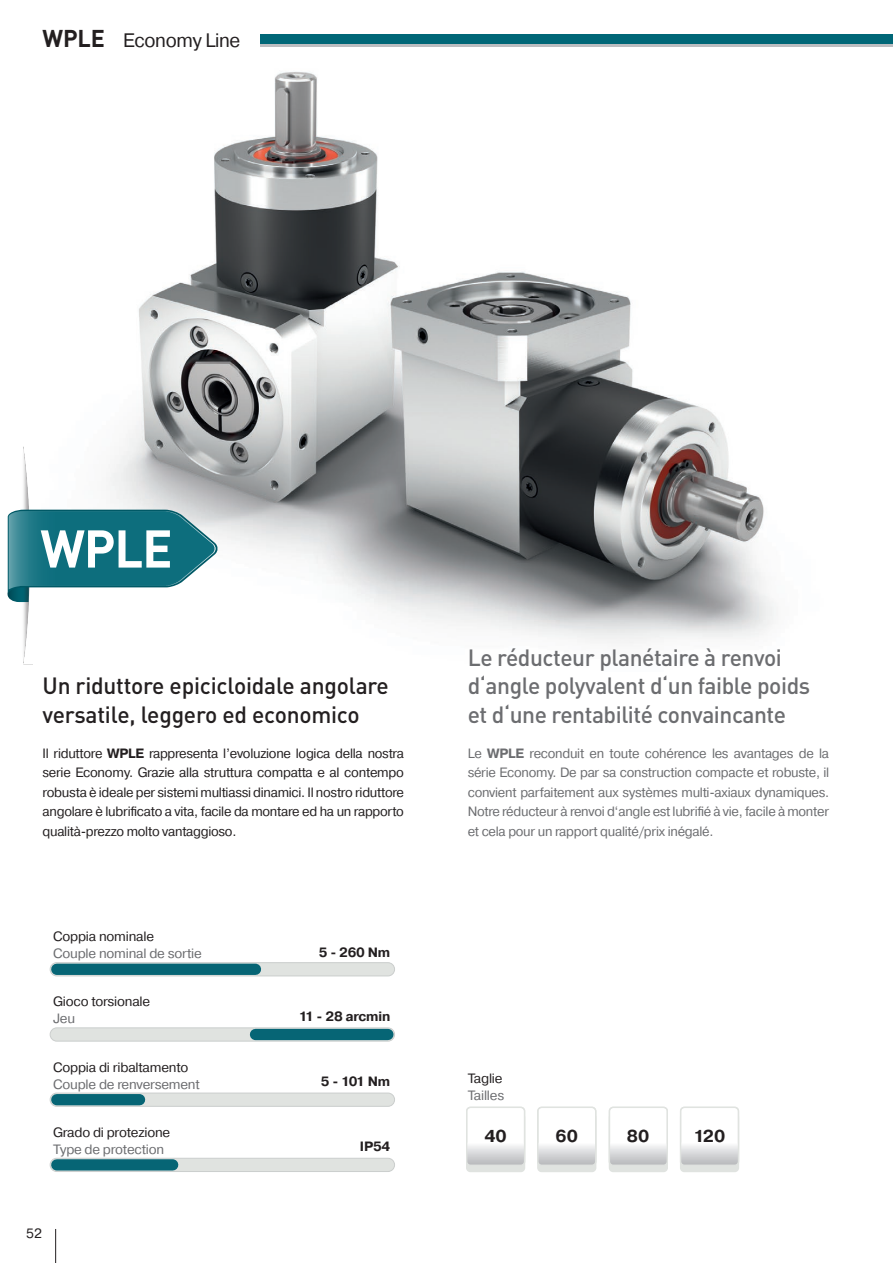
<style>
.page{position:relative;width:893px;height:1263px;background:#fff}
.page>*{position:absolute;margin:0;border:0;box-sizing:border-box;transform-origin:0 0}
._01Headline{font:700 52.2px "DIN Pro";color:#fff;scale:.96 1}
._02Sub_Headline{font:500 23.25px/28.5px "DIN Pro";letter-spacing:-.02em;color:#6c6d70}
._02Sub_Headline-2{font:500 23.25px/28.5px "DIN Pro";letter-spacing:-.01em;color:#231f20}
.t1{font:19.5px "Pragmatica";letter-spacing:-.02em;color:#231f20}
.t2{font:700 17.25px "Pragmatica";color:#231f20}
.t3{font:13.5px/19.5px "Pragmatica";letter-spacing:-.015em;color:#231f20;text-align:justify}
.t4{font:13.5px/19.5px "Pragmatica";letter-spacing:-.015em;color:#6c6d70;text-align:justify}
.t5{font:700 13.5px "Pragmatica";letter-spacing:-.015em;color:#231f20}
.s1{font-family:"DIN Pro";font-weight:700;font-size:24px}
.s2{font-weight:700}
</style>
<div class="page">
<img style="left:23px;top:72px;width:753px;height:593px">
<img style="left:7px;top:516px;width:1px;height:80px">
<img style="left:19px;top:446px;width:14px;height:218px">
<svg style="left:8px;top:510px;width:211px;height:92px"></svg>
<div style="left:467px;top:1114px;width:58px;height:57px;background:#e0e3e0;border-radius:4px"></div>
<div style="left:466px;top:1113px;width:59px;height:59px;border:1px solid #e0e3e0;border-radius:4px"></div>
<div style="left:467px;top:1107px;width:58px;height:58px;background:#fff;border-radius:4px"></div>
<svg style="left:468px;top:1145px;width:57px;height:20px"></svg>
<div style="left:466px;top:1107px;width:59px;height:59px;border:1px solid #e0e3e0;border-radius:4px"></div>
<div style="left:538px;top:1114px;width:58px;height:57px;background:#e0e3e0;border-radius:4px"></div>
<div style="left:537px;top:1113px;width:59px;height:59px;border:1px solid #e0e3e0;border-radius:4px"></div>
<div style="left:538px;top:1107px;width:58px;height:58px;background:#fff;border-radius:4px"></div>
<svg style="left:539px;top:1145px;width:57px;height:20px"></svg>
<div style="left:537px;top:1107px;width:59px;height:59px;border:1px solid #e0e3e0;border-radius:4px"></div>
<div style="left:609px;top:1114px;width:58px;height:57px;background:#e0e3e0;border-radius:4px"></div>
<div style="left:609px;top:1113px;width:59px;height:59px;border:1px solid #e0e3e0;border-radius:4px"></div>
<div style="left:609px;top:1107px;width:58px;height:58px;background:#fff;border-radius:4px"></div>
<svg style="left:609px;top:1145px;width:57px;height:20px"></svg>
<div style="left:609px;top:1107px;width:59px;height:59px;border:1px solid #e0e3e0;border-radius:4px"></div>
<div style="left:681px;top:1114px;width:57px;height:57px;background:#e0e3e0;border-radius:4px"></div>
<div style="left:680px;top:1113px;width:59px;height:59px;border:1px solid #e0e3e0;border-radius:4px"></div>
<div style="left:681px;top:1107px;width:57px;height:58px;background:#fff;border-radius:4px"></div>
<svg style="left:682px;top:1145px;width:55px;height:19px"></svg>
<div style="left:680px;top:1107px;width:59px;height:59px;border:1px solid #e0e3e0;border-radius:4px"></div>
<div style="left:50px;top:963px;width:345px;height:13px;background:#e0e3e0;border-radius:7px"></div>
<div style="left:50px;top:962px;width:345px;height:14px;border:1px solid #cbcecd;border-radius:7px"></div>
<div style="left:50px;top:1028px;width:345px;height:13px;background:#e0e3e0;border-radius:7px"></div>
<div style="left:50px;top:1027px;width:345px;height:14px;border:1px solid #cbcecd;border-radius:7px"></div>
<div style="left:50px;top:1093px;width:345px;height:13px;background:#e0e3e0;border-radius:7px"></div>
<div style="left:50px;top:1093px;width:345px;height:14px;border:1px solid #cbcecd;border-radius:7px"></div>
<div style="left:50px;top:1158px;width:345px;height:13px;background:#e0e3e0;border-radius:7px"></div>
<div style="left:50px;top:1158px;width:345px;height:14px;border:1px solid #cbcecd;border-radius:7px"></div>
<div style="left:57px;top:964px;width:198px;height:11px;background:#066575"></div>
<div style="left:255px;top:1029px;width:133px;height:11px;background:#066575"></div>
<div style="left:57px;top:1094px;width:83px;height:11px;background:#066575"></div>
<div style="left:57px;top:1159px;width:116px;height:11px;background:#066575"></div>
<hr style="left:55px;top:1229px;width:1px;height:34px;background:#231f20">
<div style="left:261px;top:34px;width:632px;height:11px;background:#006777"></div>
<hr style="left:261px;top:45px;width:632px;height:2px;background:#bcbdc0">
<p class="t1" style="left:43px;top:28px;width:199px"><span class="s1">WPLE</span> Economy Line</p>
<p class="_01Headline" style="left:40px;top:508px;width:139px">WPLE</p>
<p class="_02Sub_Headline-2" style="left:43px;top:670px;width:348px">Un riduttore epicicloidale angolare versatile, leggero ed economico</p>
<p class="_02Sub_Headline" style="left:468px;top:642px;width:344px">Le réducteur planétaire à renvoi d‘angle polyvalent d‘un faible poids</p>
<p class="_02Sub_Headline" style="left:468px;top:699px;width:320px">et d‘une rentabilité convaincante</p>
<p class="t3" style="left:43px;top:744px;width:363px">Il riduttore <span class="s2">WPLE</span> rappresenta l’evoluzione logica della nostra serie Economy. Grazie alla struttura compatta e al contempo robusta è ideale per sistemi multiassi dinamici. Il nostro riduttore angolare è lubrificato a vita, facile da montare ed ha un rapporto qualità-prezzo molto vantaggioso.</p>
<p class="t4" style="left:468px;top:744px;width:363px">Le <span class="s2">WPLE</span> reconduit en toute cohérence les avantages de la série Economy. De par sa construction compacte et robuste, il convient parfaitement aux systèmes multi-axiaux dynamiques.<br>Notre réducteur à renvoi d‘angle est lubrifié à vie, facile à monter et cela pour un rapport qualité/prix inégalé.</p>
<p class="t3" style="left:53px;top:927px;width:103px">Coppia nominale</p>
<p class="t4" style="left:53px;top:944px;width:150px">Couple nominal de sortie</p>
<p class="t3" style="left:53px;top:992px;width:99px">Gioco torsionale</p>
<p class="t4" style="left:53px;top:1009px;width:24px">Jeu</p>
<p class="t3" style="left:53px;top:1057px;width:137px">Coppia di ribaltamento</p>
<p class="t4" style="left:53px;top:1074px;width:148px">Couple de renversement</p>
<p class="t3" style="left:53px;top:1123px;width:119px">Grado di protezione</p>
<p class="t4" style="left:53px;top:1140px;width:113px">Type de protection</p>
<p class="t3" style="left:26px;top:1224px;width:17px">52</p>
<p class="t5" style="left:319px;top:943px;width:73px">5 - 260 Nm</p>
<p class="t5" style="left:299px;top:1007px;width:93px">11 - 28 arcmin</p>
<p class="t5" style="left:321px;top:1073px;width:71px">5 - 101 Nm</p>
<p class="t5" style="left:360px;top:1138px;width:32px">IP54</p>
<p class="t3" style="left:468px;top:1069px;width:36px">Taglie</p>
<p class="t4" style="left:468px;top:1086px;width:38px">Tailles</p>
<p class="t2" style="left:484px;top:1125px;width:24px">40</p>
<p class="t2" style="left:556px;top:1125px;width:24px">60</p>
<p class="t2" style="left:627px;top:1125px;width:24px">80</p>
<p class="t2" style="left:693px;top:1125px;width:33px">120</p>
</div>
